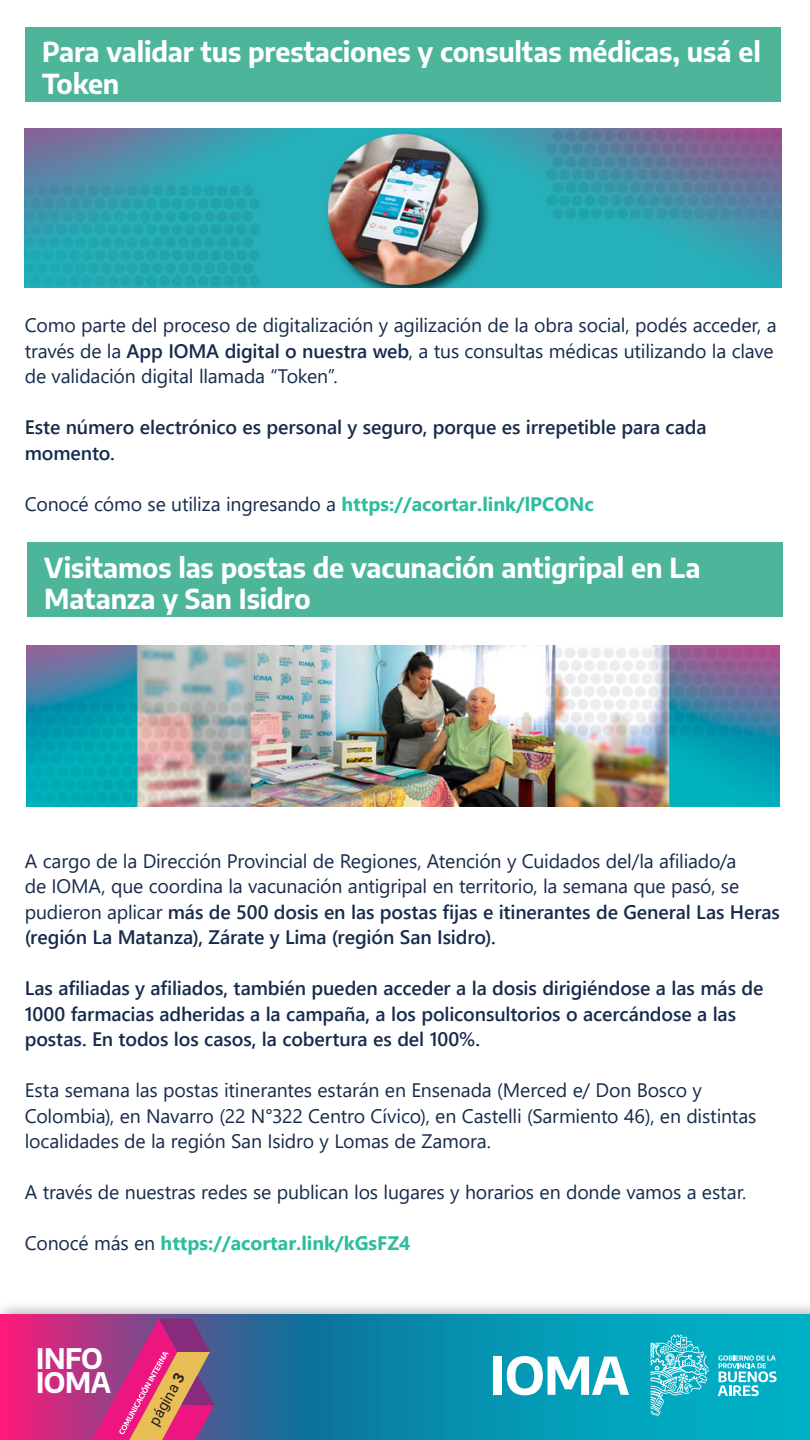
<style>
.page{position:relative;width:810px;height:1440px;background:#fff}
.page>*{position:absolute;margin:0;border:0;box-sizing:border-box;transform-origin:0 0}
.t1{font:700 27.83px/24.1px "Encode Sans";letter-spacing:-.015em;color:#fff}
.t2{font:700 27px/31.5px "Encode Sans";letter-spacing:-.005em;color:#fff}
.t3{font:19.5px/25.5px "Segoe UI";letter-spacing:-.01em;color:#172b4d}
.t4{font:600 19.5px/25.5px "Segoe UI";letter-spacing:-.005em;color:#172b4d}
.t5{font:700 19.5px "Segoe UI";color:#2dbd9f}
.t6{font:15px "Roboto";color:#231f20}
.s1{font-weight:600}
.s2{font-weight:700;color:#2dbd9f}
.s3{font-weight:400;color:#172b4d}
.s4{font-weight:700}
</style>
<div class="page">
<img style="left:0;top:1306px;width:810px;height:9px">
<svg style="left:0;top:1315px;width:810px;height:125px;background:#2c7da6"></svg>
<svg style="left:718px;top:1355px;width:59px;height:41px"></svg>
<svg style="left:651px;top:1334px;width:58px;height:83px;background:#3ebecf"></svg>
<div style="left:494px;top:1357px;width:8px;height:38px;background:#fff"></div>
<svg style="left:507px;top:1356px;width:122px;height:39px"></svg>
<svg style="left:91px;top:1319px;width:123px;height:121px;background:#bd4d7d"></svg>
<div style="left:25px;top:27px;width:756px;height:74px;background:#4db599"></div>
<img style="left:25px;top:128px;width:757px;height:160px">
<div style="left:27px;top:542px;width:756px;height:75px;background:#4db599"></div>
<img style="left:27px;top:646px;width:753px;height:160px">
<p class="t2" style="left:42px;top:35px;width:720px">Para validar tus prestaciones y consultas médicas, usá el<br>Token</p>
<p class="t3" style="left:25px;top:311px;width:753px">Como parte del proceso de digitalización y agilización de la obra social, podés acceder, a través de la <span class="s1">App IOMA digital o nuestra web</span>, a tus consultas médicas utilizando la clave de validación digital llamada “Token”.</p>
<p class="t4" style="left:25px;top:413px;width:683px">Este número electrónico es personal y seguro, porque es irrepetible para cada momento.</p>
<p class="t3" style="left:25px;top:489px;width:571px">Conocé cómo se utiliza ingresando a <span class="s2">https://acortar.link/lPCONc</span></p>
<p class="t2" style="left:44px;top:550px;width:658px">Visitamos las postas de vacunación antigripal en La<br>Matanza y San Isidro</p>
<p class="t3" style="left:25px;top:846px;width:757px">A cargo de la Dirección Provincial de Regiones, Atención y Cuidados del/la afiliado/a<br>de IOMA, que coordina la vacunación antigripal en territorio, la semana que pasó, se pudieron aplicar <span class="s1">más de 500 dosis en las postas fijas e itinerantes de General Las Heras (región La Matanza), Zárate y Lima (región San Isidro).</span></p>
<p class="t4" style="left:25px;top:974px;width:740px">Las afiliadas y afiliados, también pueden acceder a la dosis dirigiéndose a las más de<br>1000 farmacias adheridas a la campaña, a los policonsultorios o acercándose a las postas. En todos los casos, la cobertura es del 100%.</p>
<p class="t3" style="left:25px;top:1076px;width:733px">Esta semana las postas itinerantes estarán en Ensenada (Merced e/ Don Bosco y<br>Colombia), en Navarro (22 N°322 Centro Cívico), en Castelli (Sarmiento 46), en distintas localidades de la región San Isidro y Lomas de Zamora.</p>
<p class="t3" style="left:25px;top:1178px;width:723px">A través de nuestras redes se publican los lugares y horarios en donde vamos a estar.</p>
<p class="t5" style="left:25px;top:1225px;width:387px"><span class="s3">Conocé más en</span> https://acortar.link/kGsFZ4</p>
<h1 class="t1" style="left:36px;top:1344px;width:77px">INFO<br>IOMA</h1>
<p class="t6" style="left:144px;top:1419px;width:59px;rotate:-61deg">página <span class="s4">3</span></p>
</div>
